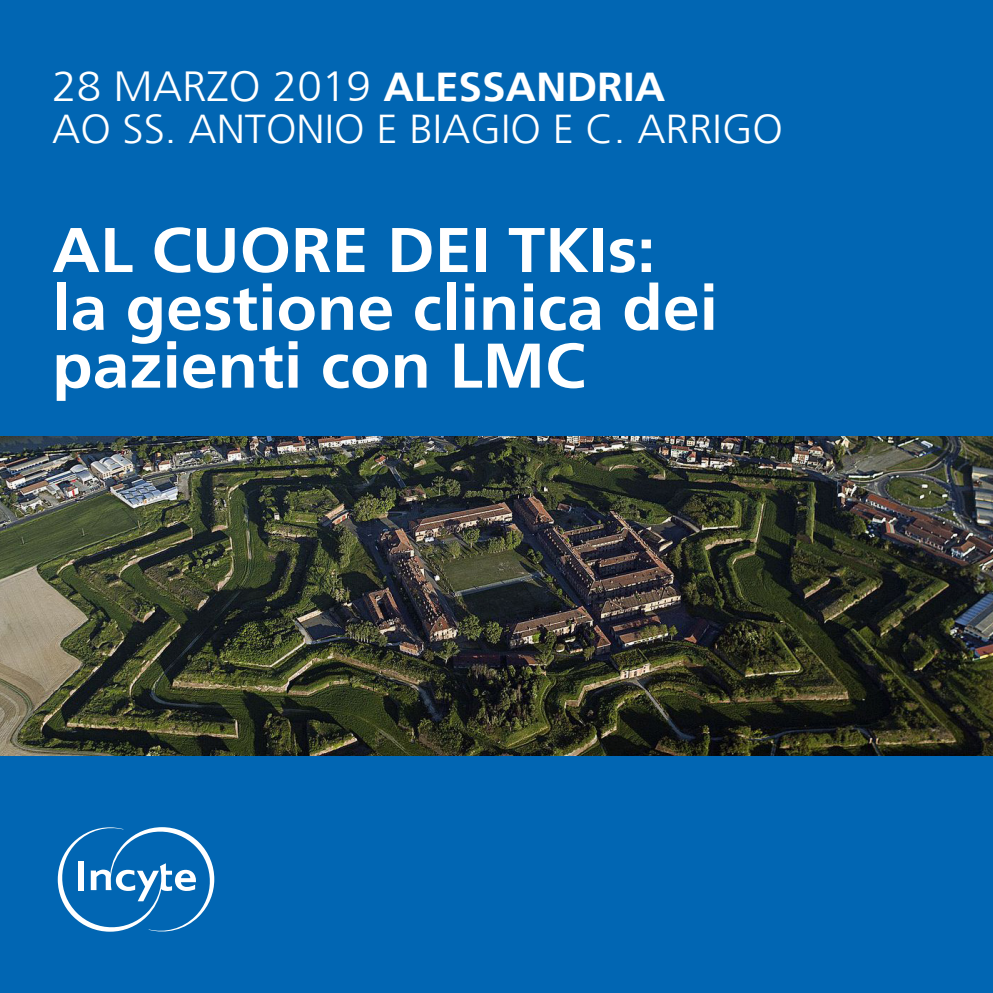
<style>
.page{position:relative;width:993px;height:993px;background:#fff}
.page>*{position:absolute;margin:0;border:0;box-sizing:border-box;transform-origin:0 0}
.t1{font:700 63px/57.8px "Frutiger";color:#fff;scale:1.05 1}
.t2{font:300 42px "Frutiger";color:#fff;scale:1.05 1}
.t3{font:300 40.25px "Frutiger";color:#fff;scale:1.05 1}
.s1{font-weight:700;font-size:40.25px}
</style>
<div class="page">
<div style="left:0;top:0;width:992px;height:992px;background:#0166b3"></div>
<img style="left:0;top:436px;width:992px;height:319px">
<svg style="left:57px;top:827px;width:157px;height:105px"></svg>
<p class="t2" style="left:52px;top:63px;width:585px">28 MARZO 2019 <span class="s1">ALESSANDRIA</span></p>
<p class="t3" style="left:52px;top:106px;width:697px">AO SS. ANTONIO E BIAGIO E C. ARRIGO</p>
<p class="t1" style="left:52px;top:221px;width:635px">AL CUORE DEI TKIs: la gestione clinica dei pazienti con LMC</p>
</div>
